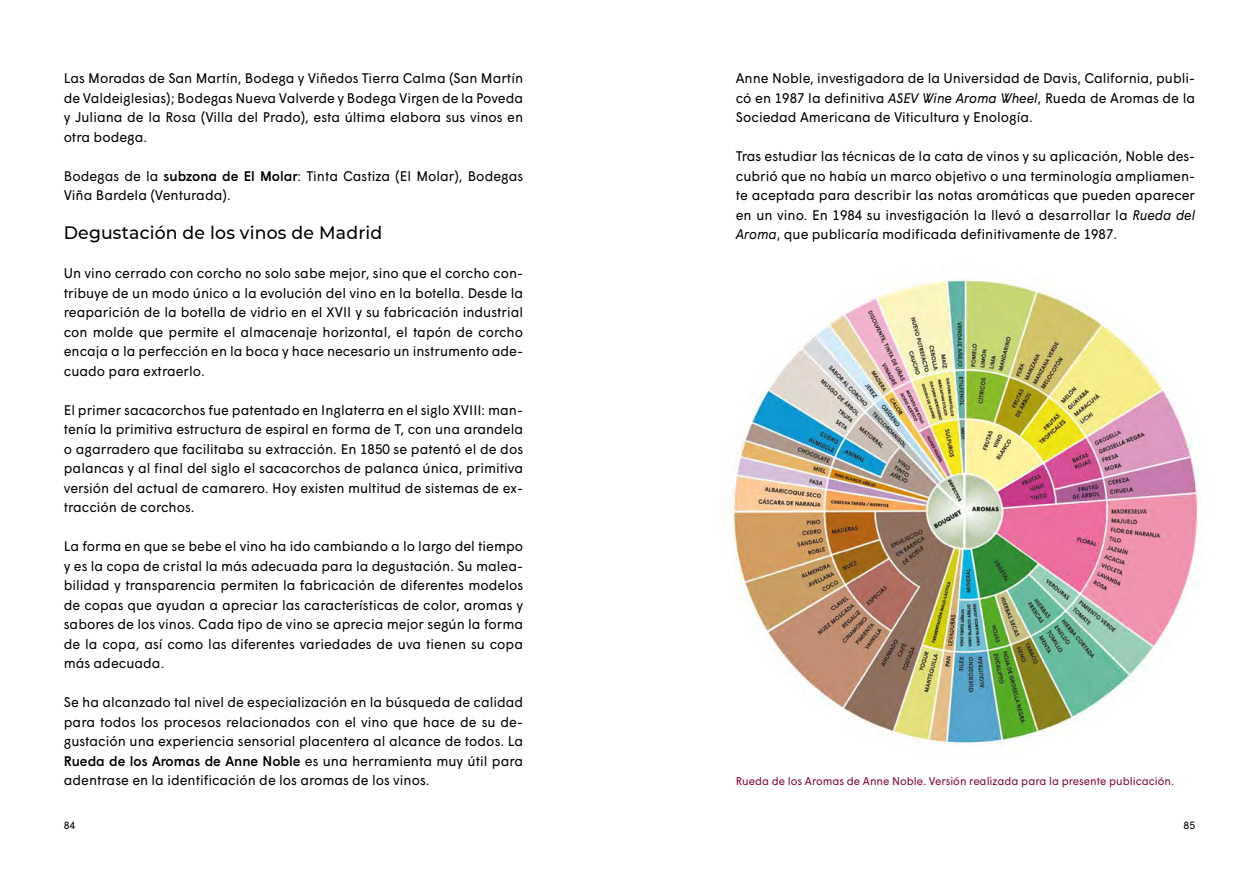
<style>
.page{position:relative;width:1259px;height:893px;background:#fff}
.page>*{position:absolute;margin:0;border:0;box-sizing:border-box;transform-origin:0 0}
.t1{font:500 18px "Montserrat";letter-spacing:.01em;color:#000;scale:.96 1}
.t2{font:13.95px/19.5px "Wigrum";color:#000;text-align:justify;scale:.96 1}
.t3{font:11.25px "Wigrum";color:#84072f;scale:.96 1}
.t4{font:10.5px "Wigrum";color:#000}
.s1{font-weight:500}
.s2{font-style:italic}
</style>
<div class="page">
<img style="left:732px;top:279px;width:466px;height:467px">
<p class="t2" style="left:64px;top:68px;width:480px">Las Moradas de San Martín, Bodega y Viñedos Tierra Calma (San Martín de Valdeiglesias); Bodegas Nueva Valverde y Bodega Virgen de la Poveda y Juliana de la Rosa (Villa del Prado), esta última elabora sus vinos en otra bodega.</p>
<p class="t2" style="left:64px;top:165px;width:480px">Bodegas de la <span class="s1">subzona de El Molar</span>: Tinta Castiza (El Molar), Bodegas<br>Viña Bardela (Venturada).</p>
<p class="t1" style="left:64px;top:220px;width:333px">Degustación de los vinos de Madrid</p>
<p class="t2" style="left:64px;top:263px;width:480px">Un vino cerrado con corcho no solo sabe mejor, sino que el corcho con&shy;tribuye de un modo único a la evolución del vino en la botella. Desde la reaparición de la botella de vidrio en el XVII y su fabricación industrial con molde que permite el almacenaje horizontal, el tapón de corcho encaja a la perfección en la boca y hace necesario un instrumento ade&shy;cuado para extraerlo.</p>
<p class="t2" style="left:64px;top:399px;width:480px">El primer sacacorchos fue patentado en Inglaterra en el siglo XVIII: man&shy;tenía la primitiva estructura de espiral en forma de T, con una arandela o agarradero que facilitaba su extracción. En 1850 se patentó el de dos palancas y al final del siglo el sacacorchos de palanca única, primitiva versión del actual de camarero. Hoy existen multitud de sistemas de ex&shy;tracción de corchos.</p>
<p class="t2" style="left:64px;top:536px;width:480px">La forma en que se bebe el vino ha ido cambiando a lo largo del tiempo y es la copa de cristal la más adecuada para la degustación. Su malea&shy;bilidad y transparencia permiten la fabricación de diferentes modelos de copas que ayudan a apreciar las características de color, aromas y sabores de los vinos. Cada tipo de vino se aprecia mejor según la forma de la copa, así como las diferentes variedades de uva tienen su copa más adecuada.</p>
<p class="t2" style="left:64px;top:692px;width:480px">Se ha alcanzado tal nivel de especialización en la búsqueda de calidad para todos los procesos relacionados con el vino que hace de su de&shy;gustación una experiencia sensorial placentera al alcance de todos. La <span class="s1">Rueda de los Aromas de Anne Noble</span> es una herramienta muy útil para adentrase en la identificación de los aromas de los vinos.</p>
<p class="t2" style="left:736px;top:68px;width:480px">Anne Noble, investigadora de la Universidad de Davis, California, publi&shy;có en 1987 la definitiva <span class="s2">ASEV Wine Aroma Wheel</span>, Rueda de Aromas de la Sociedad Americana de Viticultura y Enología.</p>
<p class="t2" style="left:736px;top:146px;width:480px">Tras estudiar las técnicas de la cata de vinos y su aplicación, Noble des&shy;cubrió que no había un marco objetivo o una terminología ampliamen&shy;te aceptada para describir las notas aromáticas que pueden aparecer en un vino. En 1984 su investigación la llevó a desarrollar la <span class="s2">Rueda del Aroma</span>, que publicaría modificada definitivamente de 1987.</p>
<p class="t3" style="left:736px;top:773px;width:458px">Rueda de los Aromas de Anne Noble. Versión realizada para la presente publicación.</p>
<p class="t4" style="left:64px;top:818px;width:13px">84</p>
<p class="t4" style="left:1183px;top:818px;width:13px">85</p>
</div>
